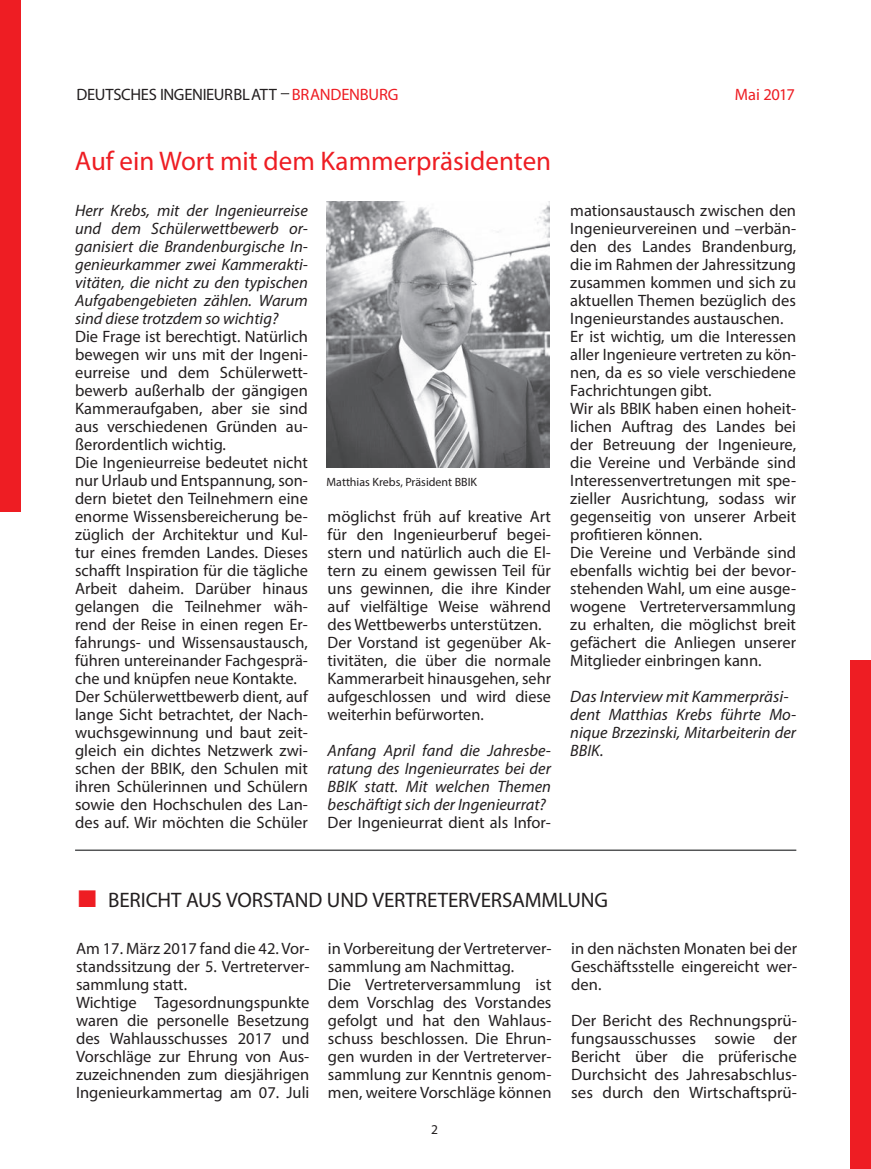
<style>
.page{position:relative;width:871px;height:1169px;background:#fff}
.page>*{position:absolute;margin:0;border:0;box-sizing:border-box;transform-origin:0 0}
.t1{font:27px "Myriad Pro";color:#ee1d23}
.t2{font:21px "Myriad Pro";letter-spacing:-.005em;color:#231f20}
.t3{font:16.5px/18px "Myriad Pro";color:#231f20}
.t4{font:italic 16.5px/18px "Myriad Pro";color:#231f20;text-align:justify}
.t5{font:16.5px "Myriad Pro";letter-spacing:-.015em;color:#ee1d23}
.t6{font:13.5px "Myriad Pro";color:#231f20}
.t7{font:12px "Myriad Pro";color:#231f20}
.s1{color:#ee1d23}
.s2{font-family:"Arial";font-size:36px;color:#ee1d23}
</style>
<div class="page">
<div style="left:0;top:0;width:21px;height:511px;background:#ee1d23"></div>
<div style="left:850px;top:660px;width:21px;height:509px;background:#ee1d23"></div>
<img style="left:327px;top:201px;width:223px;height:267px">
<hr style="left:75px;top:849px;width:721px;height:2px;background:#545557">
<p class="t3" style="left:76px;top:85px;width:323px">DEUTSCHES INGENIEURBLATT <span class="s1">BRANDENBURG</span></p>
<p class="t5" style="left:735px;top:84px;width:61px">Mai 2017</p>
<h1 class="t1" style="left:75px;top:144px;width:478px">Auf ein Wort mit dem Kammerpräsidenten</h1>
<p class="t4" style="left:75px;top:201px;width:234px">Herr Krebs, mit der Ingenieurreise und dem Schülerwettbewerb or&shy;ganisiert die Brandenburgische In&shy;genieurkammer zwei Kammerakti&shy;vitäten, die nicht zu den typischen Aufgabengebieten zählen. Warum sind diese trotzdem so wichtig?</p>
<p class="t3" style="left:75px;top:327px;width:234px">Die Frage ist berechtigt. Natürlich bewegen wir uns mit der Ingeni&shy;eurreise und dem Schülerwett&shy;bewerb außerhalb der gängigen<br>Kammeraufgaben, aber sie sind aus verschiedenen Gründen au&shy;ßerordentlich wichtig.<br>Die Ingenieurreise bedeutet nicht nur Urlaub und Entspannung, son&shy;dern bietet den Teilnehmern eine enorme Wissensbereicherung be&shy;züglich der Architektur und Kul&shy;tur eines fremden Landes. Dieses schafft Inspiration für die tägliche<br>Arbeit daheim. Darüber hinaus gelangen die Teilnehmer wäh&shy;rend der Reise in einen regen Er&shy;fahrungs- und Wissensaustausch, führen untereinander Fachgesprä&shy;che und knüpfen neue Kontakte.<br>Der Schülerwettbewerb dient, auf lange Sicht betrachtet, der Nach&shy;wuchsgewinnung und baut zeit&shy;gleich ein dichtes Netzwerk zwi&shy;schen der BBIK, den Schulen mit ihren Schülerinnen und Schülern sowie den Hochschulen des Lan&shy;des auf. Wir möchten die Schüler</p>
<p class="t7" style="left:327px;top:474px;width:152px">Matthias Krebs, Präsident BBIK</p>
<p class="t3" style="left:328px;top:507px;width:225px">möglichst früh auf kreative Art für den Ingenieurberuf begei&shy;stern und natürlich auch die El&shy;tern zu einem gewissen Teil für uns gewinnen, die ihre Kinder auf vielfältige Weise während des Wettbewerbs unterstützen.<br>Der Vorstand ist gegenüber Ak&shy;tivitäten, die über die normale<br>Kammerarbeit hinausgehen, sehr aufgeschlossen und wird diese weiterhin befürworten.</p>
<p class="t4" style="left:328px;top:741px;width:225px">Anfang April fand die Jahresbe&shy;ratung des Ingenieurrates bei der BBIK statt. Mit welchen Themen beschäftigt sich der Ingenieurrat?</p>
<p class="t3" style="left:328px;top:813px;width:225px">Der Ingenieurrat dient als Infor-</p>
<p class="t3" style="left:570px;top:201px;width:227px">mationsaustausch zwischen den<br>Ingenieurvereinen und –verbän&shy;den des Landes Brandenburg, die im Rahmen der Jahressitzung zusammen kommen und sich zu aktuellen Themen bezüglich des<br>Ingenieurstandes austauschen.<br>Er ist wichtig, um die Interessen aller Ingenieure vertreten zu kön&shy;nen, da es so viele verschiedene<br>Fachrichtungen gibt.<br>Wir als BBIK haben einen hoheit&shy;lichen Auftrag des Landes bei der Betreuung der Ingenieure, die Vereine und Verbände sind<br>Interessenvertretungen mit spe&shy;zieller Ausrichtung, sodass wir gegenseitig von unserer Arbeit profitieren können.<br>Die Vereine und Verbände sind ebenfalls wichtig bei der bevor&shy;stehenden Wahl, um eine ausge&shy;wogene Vertreterversammlung zu erhalten, die möglichst breit gefächert die Anliegen unserer<br>Mitglieder einbringen kann.</p>
<p class="t4" style="left:570px;top:687px;width:227px;text-align:left">Das Interview mit Kammerpräsi&shy;dent Matthias Krebs führte Mo&shy;nique Brzezinski, Mitarbeiterin der<br>BBIK.</p>
<p class="t2" style="left:77px;top:887px;width:533px"><span class="s2">■</span> BERICHT AUS VORSTAND UND VERTRETERVERSAMMLUNG</p>
<p class="t3" style="left:76px;top:939px;width:235px">Am 17. März 2017 fand die 42. Vor&shy;standssitzung der 5. Vertreterver&shy;sammlung statt.<br>Wichtige Tagesordnungspunkte waren die personelle Besetzung des Wahlausschusses 2017 und<br>Vorschläge zur Ehrung von Aus&shy;zuzeichnenden zum diesjährigen<br>Ingenieurkammertag am 07. Juli</p>
<p class="t3" style="left:328px;top:939px;width:225px">in Vorbereitung der Vertreterver&shy;sammlung am Nachmittag.<br>Die Vertreterversammlung ist dem Vorschlag des Vorstandes gefolgt und hat den Wahlaus&shy;schuss beschlossen. Die Ehrun&shy;gen wurden in der Vertreterver&shy;sammlung zur Kenntnis genom&shy;men, weitere Vorschläge können</p>
<p class="t3" style="left:571px;top:939px;width:227px;text-align:justify">in den nächsten Monaten bei der Geschäftsstelle eingereicht wer&shy;den.</p>
<p class="t3" style="left:571px;top:1011px;width:227px;text-align:justify">Der Bericht des Rechnungsprü&shy;fungsausschusses sowie der Bericht über die prüferische Durchsicht des Jahresabschlus&shy;ses durch den Wirtschaftsprü-</p>
<p class="t6" style="left:431px;top:1121px;width:8px">2</p>
</div>
